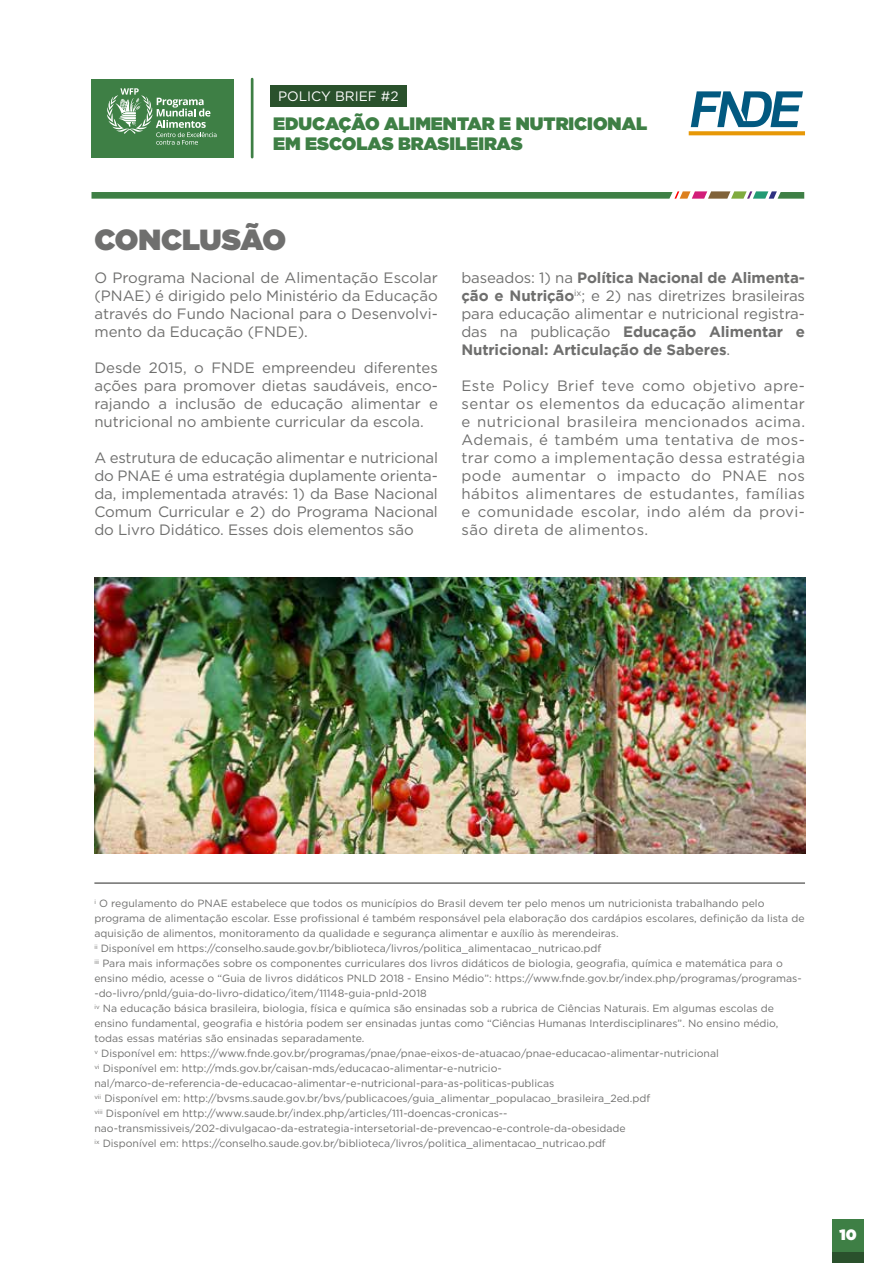
<style>
.page{position:relative;width:893px;height:1263px;background:#fff}
.page>*{position:absolute;margin:0;border:0;box-sizing:border-box;transform-origin:0 0}
.t1{font:900 29.1px "Gotham";letter-spacing:-.005em;color:#6f6f6e}
.t2{font:900 18px/19.8px "Gotham";color:#3e7f45}
.t3{font:15px/18px "Gotham";color:#6f6f6e;text-align:justify}
.t4{font:900 15px "Gotham";color:#fff}
.t5{font:13.65px "Gotham";color:#fff}
.t6{font:10.5px/15px "Gotham";color:#6f6f6e}
.s1{font-weight:700}
</style>
<div class="page">
<svg style="left:91px;top:191px;width:713px;height:8px;background:#6b976c"></svg>
<svg style="left:689px;top:91px;width:116px;height:44px"></svg>
<hr style="left:94px;top:882px;width:711px;height:2px;background:#6f6f6e">
<div style="left:832px;top:1219px;width:31px;height:44px;background:#3e7f45"></div>
<div style="left:832px;top:1251px;width:31px;height:12px;background:#2a512c"></div>
<img style="left:94px;top:578px;width:711px;height:276px">
<div style="left:91px;top:79px;width:142px;height:78px;background:#3e7f45"></div>
<div style="left:270px;top:85px;width:136px;height:22px;background:#2a512c"></div>
<hr style="left:251px;top:79px;width:2px;height:78px;background:#3e7f45">
<svg style="left:107px;top:88px;width:110px;height:57px"></svg>
<h3 class="t5" style="left:278px;top:87px;width:122px">POLICY BRIEF #2</h3>
<h2 class="t2" style="left:273px;top:114px;width:376px">EDUCAÇÃO ALIMENTAR E NUTRICIONAL<br>EM ESCOLAS BRASILEIRAS</h2>
<h1 class="t1" style="left:94px;top:219px;width:193px">CONCLUSÃO</h1>
<h3 class="t3" style="left:94px;top:268px;width:345px">O Programa Nacional de Alimentação Escolar (PNAE) é dirigido pelo Ministério da Educação através do Fundo Nacional para o Desenvolvi&shy;mento da Educação (FNDE).</h3>
<h3 class="t3" style="left:94px;top:358px;width:345px">Desde 2015, o FNDE empreendeu diferentes ações para promover dietas saudáveis, enco&shy;rajando a inclusão de educação alimentar e nutricional no ambiente curricular da escola.</h3>
<h3 class="t3" style="left:94px;top:448px;width:345px">A estrutura de educação alimentar e nutricional do PNAE é uma estratégia duplamente orienta&shy;da, implementada através: 1) da Base Nacional Comum Curricular e 2) do Programa Nacional do Livro Didático. Esses dois elementos são</h3>
<h3 class="t3" style="left:461px;top:268px;width:345px">baseados: 1) na <span class="s1">Política Nacional de Alimenta&shy;ção e Nutrição</span><sup>ix</sup>; e 2) nas diretrizes brasileiras para educação alimentar e nutricional registra&shy;das na publicação <span class="s1">Educação Alimentar e Nutricional: Articulação de Saberes</span>.</h3>
<p class="t3" style="left:461px;top:376px;width:345px">Este Policy Brief teve como objetivo apre&shy;sentar os elementos da educação alimentar e nutricional brasileira mencionados acima.<br>Ademais, é também uma tentativa de mos&shy;trar como a implementação dessa estratégia pode aumentar o impacto do PNAE nos hábitos alimentares de estudantes, famílias e comunidade escolar, indo além da provi&shy;são direta de alimentos.</p>
<p class="t6" style="left:94px;top:896px;width:712px"><sup>i</sup> O regulamento do PNAE estabelece que todos os municípios do Brasil devem ter pelo menos um nutricionista trabalhando pelo programa de alimentação escolar. Esse profissional é também responsável pela elaboração dos cardápios escolares, definição da lista de aquisição de alimentos, monitoramento da qualidade e segurança alimentar e auxílio às merendeiras.<br><sup>ii</sup> Disponível em https://conselho.saude.gov.br/biblioteca/livros/politica_alimentacao_nutricao.pdf<br><sup>iii</sup> Para mais informações sobre os componentes curriculares dos livros didáticos de biologia, geografia, química e matemática para o ensino médio, acesse o “Guia de livros didáticos PNLD 2018 - Ensino Médio”: https://www.fnde.gov.br/index.php/programas/programas--do-livro/pnld/guia-do-livro-didatico/item/11148-guia-pnld-2018<br><sup>iv</sup> Na educação básica brasileira, biologia, física e química são ensinadas sob a rubrica de Ciências Naturais. Em algumas escolas de ensino fundamental, geografia e história podem ser ensinadas juntas como “Ciências Humanas Interdisciplinares”. No ensino médio, todas essas matérias são ensinadas separadamente.<br><sup>v</sup> Disponível em: https://www.fnde.gov.br/programas/pnae/pnae-eixos-de-atuacao/pnae-educacao-alimentar-nutricional<br><sup>vi</sup> Disponível em: http://mds.gov.br/caisan-mds/educacao-alimentar-e-nutricio&shy;nal/marco-de-referencia-de-educacao-alimentar-e-nutricional-para-as-politicas-publicas<br><sup>vii</sup> Disponível em: http://bvsms.saude.gov.br/bvs/publicacoes/guia_alimentar_populacao_brasileira_2ed.pdf<br><sup>viii</sup> Disponível em http://www.saude.br/index.php/articles/111-doencas-cronicas-- nao-transmissiveis/202-divulgacao-da-estrategia-intersetorial-de-prevencao-e-controle-da-obesidade<br><sup>ix</sup> Disponível em: https://conselho.saude.gov.br/biblioteca/livros/politica_alimentacao_nutricao.pdf</p>
<h3 class="t4" style="left:840px;top:1223px;width:19px">10</h3>
</div>
